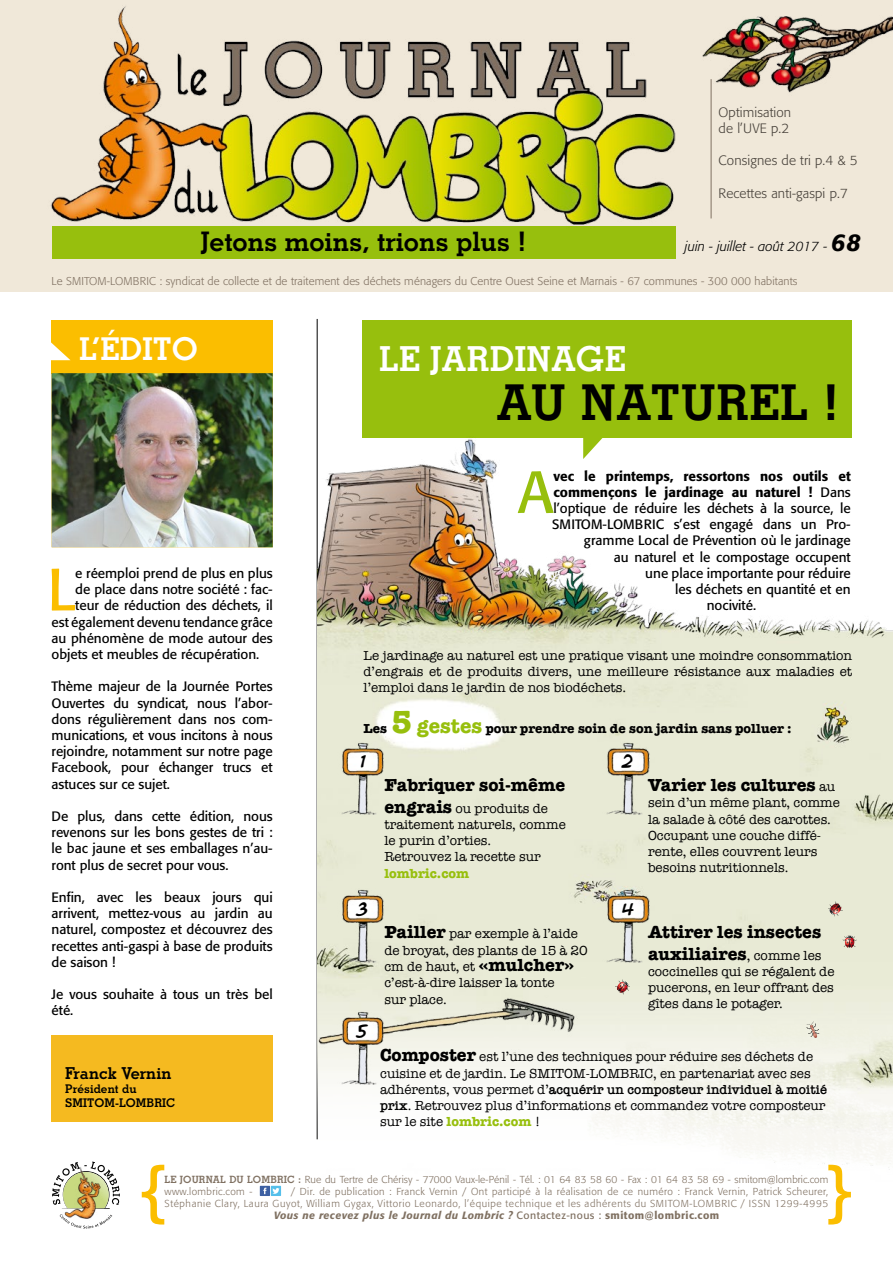
<style>
.page{position:relative;width:893px;height:1263px;background:#fff}
.page>*{position:absolute;margin:0;border:0;box-sizing:border-box;transform-origin:0 0}
.t1{font:700 64.8px "Stymie BT";color:#fbbe00}
.t2{font:58.95px "Formata";color:#fbbe00}
.t3{font:58.95px "Formata";color:#97bf0d}
.t4{font:700 49.5px "Stymie BT";letter-spacing:.01em;color:#000}
.t5{font:700 34.5px "Stymie BT";letter-spacing:.01em;color:#fff}
.t6{font:700 31.5px "Stymie BT";color:#fff}
.t7{font:700 27px "Stymie BT";color:#000}
.t8{font:700 18px/21.6px "American Typewriter";color:#000}
.t9{font:700 16.5px "Stymie BT";letter-spacing:.005em;color:#000}
.t10{font:700 14.1px "Anime Ace 2.0 BB";color:#000}
.t11{font:13.5px/16.2px "Formata";letter-spacing:-.005em;color:#000;text-align:justify}
.t12{font:13.5px/16.2px "American Typewriter";color:#000}
.t13{font:500 13.5px "Formata";color:#000}
.t14{font:300 13.5px/16.2px "Formata";letter-spacing:.01em;color:#47413a}
.t15{font:700 13.5px "American Typewriter";color:#000}
.t16{font:italic 300 13.5px "Formata";color:#000}
.t17{font:700 13.5px "American Typewriter";color:#97bf0d}
.t18{font:700 12px/14.4px "Stymie BT";letter-spacing:.005em;color:#000}
.t19{font:300 11.25px "Formata";letter-spacing:.01em;color:#807162}
.t20{font:italic 500 10.5px "Formata";letter-spacing:.04em;color:#807162}
.t21{font:300 10.05px/12px "Formata";letter-spacing:.06em;color:#807162;text-align:right}
.t22{font:300 10.05px/12px "Formata";letter-spacing:.01em;color:#807162}
.s1{font-weight:500;font-size:24.15px}
.s2{font-weight:400}
.s3{font-size:33px;color:#97bf0d}
.s4{font-size:21px;color:#97bf0d}
.s5{font-weight:700;font-size:18px}
.s6{font-weight:400;font-size:13.5px}
.s7{font-weight:600}
.s8{font-weight:700;color:#97bf0d}
.s9{font-family:"Stymie BT";font-weight:700}
.s10{font-weight:400;font-style:normal}
.s11{font-style:normal}
</style>
<div class="page">
<div style="left:0;top:0;width:893px;height:291px;background:#f0e8d9"></div>
<div style="left:52px;top:226px;width:623px;height:33px;background:#97bf0d"></div>
<svg style="left:62px;top:1193px;width:48px;height:16px"></svg>
<img style="left:63px;top:1193px;width:39px;height:28px">
<img style="left:60px;top:1214px;width:52px;height:6px">
<img style="left:54px;top:1161px;width:65px;height:32px">
<hr style="left:711px;top:79px;width:1px;height:139px;background:#807162">
<img style="left:51px;top:6px;width:625px;height:228px">
<img style="left:702px;top:16px;width:191px;height:85px">
<div style="left:362px;top:320px;width:490px;height:118px;background:#97bf0d"></div>
<hr style="left:317px;top:319px;width:1px;height:820px;background:#000">
<div style="left:712px;top:99px;width:152px;height:109px;background:#f0e8d9"></div>
<div style="left:52px;top:1035px;width:221px;height:86px;background:#f5ba20"></div>
<div style="left:52px;top:320px;width:221px;height:53px;background:#fbbe00"></div>
<svg style="left:51px;top:332px;width:19px;height:28px"></svg>
<img style="left:52px;top:373px;width:221px;height:174px">
<svg style="left:260px;top:1186px;width:21px;height:10px"></svg>
<img style="left:317px;top:437px;width:576px;height:731px">
<svg style="left:843px;top:936px;width:13px;height:12px"></svg>
<svg style="left:615px;top:979px;width:15px;height:15px"></svg>
<svg style="left:828px;top:901px;width:15px;height:15px"></svg>
<svg style="left:806px;top:1021px;width:13px;height:17px"></svg>
<img style="left:316px;top:956px;width:272px;height:101px">
<svg style="left:583px;top:437px;width:30px;height:22px"></svg>
<img style="left:338px;top:741px;width:52px;height:74px">
<img style="left:603px;top:741px;width:52px;height:74px">
<img style="left:338px;top:889px;width:52px;height:73px">
<img style="left:338px;top:1011px;width:52px;height:73px">
<img style="left:603px;top:889px;width:52px;height:73px">
<svg style="left:828px;top:1165px;width:23px;height:3px"></svg>
<h3 class="t7" style="left:201px;top:225px;width:327px">Jetons moins, trions plus !</h3>
<p class="t14" style="left:719px;top:104px;width:74px">Optimisation de l’UVE p.2</p>
<p class="t14" style="left:719px;top:152px;width:140px">Consignes de tri p.4 &amp; 5</p>
<p class="t14" style="left:719px;top:185px;width:131px">Recettes anti-gaspi p.7</p>
<p class="t16" style="left:685px;top:238px;width:177px">juin - juillet - août 2017 - <span class="s1">68</span></p>
<p class="t19" style="left:51px;top:274px;width:748px">Le SMITOM-LOMBRIC : syndicat de collecte et de traitement des déchets ménagers du Centre Ouest Seine et Marnais - 67 communes - 300 000 habitants</p>
<h3 class="t6" style="left:79px;top:330px;width:120px">L’ÉDITO</h3>
<h2 class="t2" style="left:47px;top:554px;width:30px">L</h2>
<p class="t11" style="left:75px;top:565px;width:199px">e réemploi prend de plus en plus</p>
<p class="t11" style="left:75px;top:581px;width:199px">de place dans notre société : fac-</p>
<p class="t11" style="left:75px;top:597px;width:199px">teur de réduction des déchets, il</p>
<p class="t11" style="left:52px;top:614px;width:223px">est également devenu tendance grâce</p>
<p class="t11" style="left:52px;top:630px;width:223px">au phénomène de mode autour des</p>
<p class="t11" style="left:52px;top:646px;width:209px">objets et meubles de récupération.</p>
<p class="t11" style="left:52px;top:678px;width:223px">Thème majeur de la Journée Portes Ouvertes du syndicat, nous l’abor&shy;dons régulièrement dans nos com&shy;munications, et vous incitons à nous rejoindre, notamment sur notre page Facebook, pour échanger trucs et astuces sur ce sujet.</p>
<p class="t11" style="left:52px;top:808px;width:223px">De plus, dans cette édition, nous revenons sur les bons gestes de tri : le bac jaune et ses emballages n’au&shy;ront plus de secret pour vous.</p>
<p class="t11" style="left:52px;top:889px;width:223px">Enfin, avec les beaux jours qui arrivent, mettez-vous au jardin au naturel, compostez et découvrez des recettes anti-gaspi à base de produits de saison !</p>
<p class="t11" style="left:52px;top:986px;width:223px">Je vous souhaite à tous un très bel été.</p>
<p class="t9" style="left:65px;top:1063px;width:108px">Franck Vernin</p>
<p class="t18" style="left:65px;top:1081px;width:112px">Président du<br>SMITOM-LOMBRIC</p>
<h3 class="t5" style="left:379px;top:337px;width:248px">LE JARDINAGE</h3>
<h3 class="t4" style="left:497px;top:372px;width:344px">AU NATUREL !</h3>
<h2 class="t3" style="left:518px;top:456px;width:37px">A</h2>
<p class="t13" style="left:553px;top:468px;width:299px">vec le printemps, ressortons nos outils et</p>
<p class="t13" style="left:553px;top:484px;width:299px">commençons le jardinage au naturel ! <span class="s2">Dans</span></p>
<p class="t11" style="left:553px;top:500px;width:299px">l’optique de réduire les déchets à la source, le</p>
<p class="t11" style="left:552px;top:516px;width:300px">SMITOM-LOMBRIC s’est engagé dans un Pro-</p>
<p class="t11" style="left:584px;top:532px;width:269px">gramme Local de Prévention où le jardinage</p>
<p class="t11" style="left:614px;top:549px;width:239px">au naturel et le compostage occupent</p>
<p class="t11" style="left:645px;top:565px;width:207px">une place importante pour réduire</p>
<p class="t11" style="left:675px;top:581px;width:177px">les déchets en quantité et en</p>
<p class="t11" style="left:707px;top:597px;width:51px">nocivité.</p>
<p class="t12" style="left:363px;top:647px;width:490px;text-align:justify">Le jardinage au naturel est une pratique visant une moindre consommation d’engrais et de produits divers, une meilleure résistance aux maladies et l’emploi dans le jardin de nos biodéchets.</p>
<p class="t15" style="left:363px;top:717px;width:430px">Les <span class="s3">5</span> <span class="s4">gestes</span> pour prendre soin de son jardin sans polluer :</p>
<p class="t10" style="left:360px;top:751px;width:8px">1</p>
<p class="t10" style="left:622px;top:751px;width:13px">2</p>
<p class="t10" style="left:356px;top:898px;width:14px">3</p>
<p class="t10" style="left:356px;top:1021px;width:12px">5</p>
<h3 class="t8" style="left:384px;top:773px;width:182px">Fabriquer soi-même</h3>
<p class="t12" style="left:384px;top:800px;width:183px"><span class="s5">engrais</span> ou produits de traitement naturels, comme le purin d’orties.<br>Retrouvez la recette sur</p>
<p class="t17" style="left:384px;top:861px;width:86px">lombric.com</p>
<p class="t12" style="left:384px;top:925px;width:205px"><span class="s5">Pailler</span> par exemple à l’aide de broyat, des plants de 15 à 20 cm de haut, et <span class="s5">«mulcher» </span>c’est-à-dire laisser la tonte<br>sur place.</p>
<p class="t10" style="left:622px;top:898px;width:14px">4</p>
<h3 class="t8" style="left:648px;top:773px;width:189px">Varier les cultures <span class="s6">au</span></h3>
<p class="t12" style="left:648px;top:794px;width:193px">sein d’un même plant, comme la salade à côté des carottes.<br>Occupant une couche diffé&shy;rente, elles couvrent leurs besoins nutritionnels.</p>
<h3 class="t8" style="left:648px;top:920px;width:175px">Attirer les insectes auxiliaires<span class="s6">, comme les</span></h3>
<p class="t12" style="left:648px;top:963px;width:188px;text-align:justify">coccinelles qui se régalent de pucerons, en leur offrant des gîtes dans le potager.</p>
<p class="t12" style="left:380px;top:1048px;width:448px"><span class="s5">Composter</span> est l’une des techniques pour réduire ses déchets de cuisine et de jardin. Le SMITOM-LOMBRIC, en partenariat avec ses adhérents, vous permet d’<span class="s7">acquérir un composteur individuel à moitié prix</span>. Retrouvez plus d’informations et commandez votre composteur sur le site <span class="s8">lombric.com</span> !</p>
<h1 class="t1" style="left:137px;top:1149px;width:34px">{</h1>
<p class="t22" style="left:165px;top:1173px;width:665px"><span class="s9">LE JOURNAL DU LOMBRIC :</span> Rue du Tertre de Chérisy - 77000 Vaux-le-Pénil - Tél. : 01 64 83 58 60 - Fax : 01 64 83 58 69 - smitom@lombric.com www.lombric.com -</p>
<p class="t21" style="left:165px;top:1185px;width:665px">/ Dir. de publication : Franck Vernin / Ont participé à la réalisation de ce numéro : Franck Vernin, Patrick Scheurer,<br>Stéphanie Clary, Laura Guyot, William Gygax, Vittorio Leonardo, l’équipe technique et les adhérents du SMITOM-LOMBRIC / ISSN 1299-4995</p>
<p class="t20" style="left:274px;top:1209px;width:447px">Vous ne recevez plus le Journal du Lombric ? <span class="s10">Contactez-nous :</span> <span class="s11">smitom@lombric.com</span></p>
</div>
